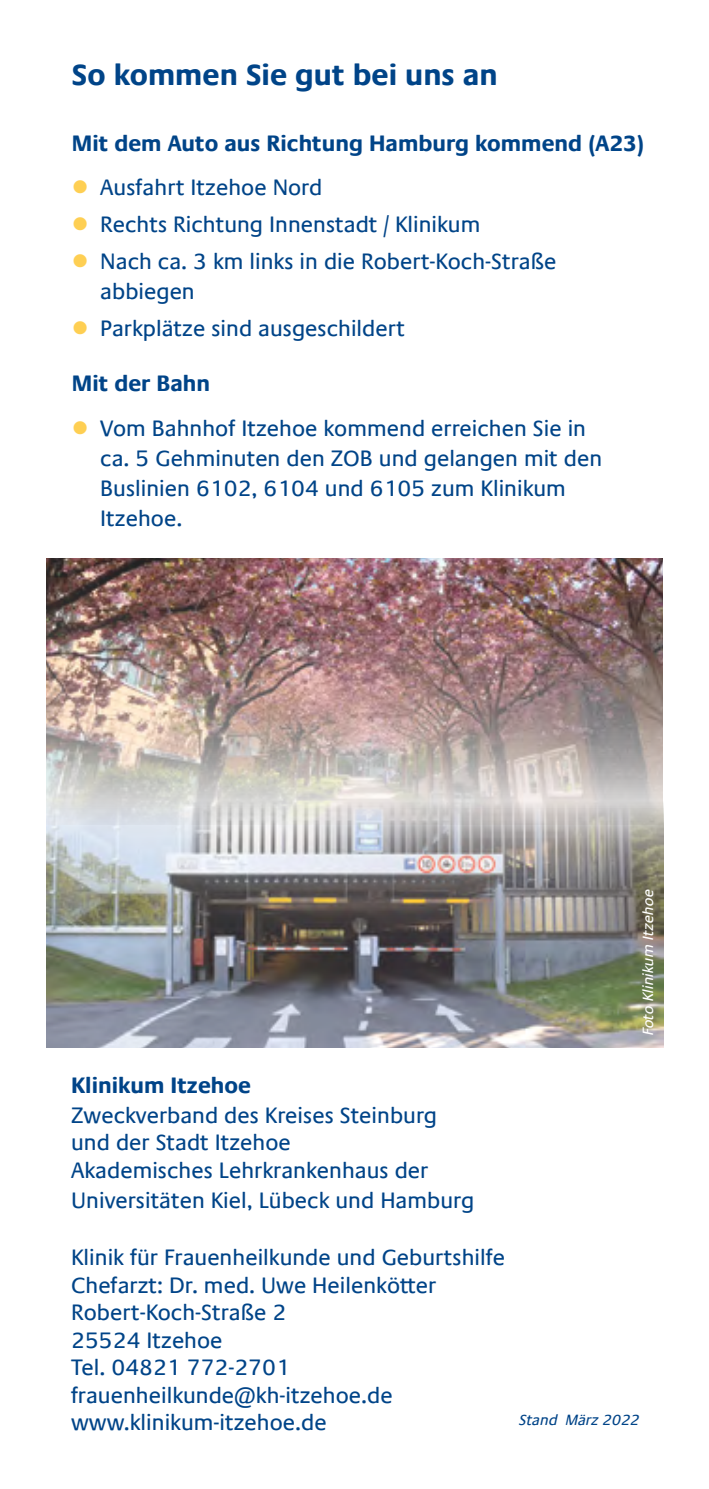
<style>
.page{position:relative;width:709px;height:1489px;background:#fff}
.page>*{position:absolute;margin:0;border:0;box-sizing:border-box;transform-origin:0 0}
.t1{font:700 30px "Praxis Com";color:#048}
.t2{font:22.5px/27.5px "Praxis Com";color:#048}
.t3{font:700 22.5px "Praxis Com";color:#048}
.t4{font:italic 15px "Praxis Com";color:#fff}
.t5{font:italic 15px "Praxis Com";color:#048}
.s1{color:#fecf53}
</style>
<div class="page">
<img style="left:46px;top:827px;width:617px;height:220px">
<img style="left:46px;top:558px;width:617px;height:266px">
<h1 class="t1" style="left:72px;top:57px;width:427px">So kommen Sie gut bei uns an</h1>
<p class="t3" style="left:72px;top:130px;width:574px">Mit dem Auto aus Richtung Hamburg kommend (A23)</p>
<p class="t2" style="left:72px;top:174px;width:252px"><span class="s1">●</span> Ausfahrt Itzehoe Nord</p>
<p class="t2" style="left:72px;top:211px;width:410px"><span class="s1">●</span> Rechts Richtung Innenstadt / Klinikum</p>
<p class="t2" style="left:100px;top:247px;width:457px;line-height:30px;text-indent:-28px"><span class="s1">●</span> Nach ca. 3 km links in die Robert-Koch-Straße abbiegen</p>
<p class="t2" style="left:72px;top:315px;width:334px"><span class="s1">●</span> Parkplätze sind ausgeschildert</p>
<p class="t3" style="left:72px;top:370px;width:140px">Mit der Bahn</p>
<p class="t2" style="left:100px;top:413px;width:503px;line-height:30px;text-indent:-28px"><span class="s1">●</span> Vom Bahnhof Itzehoe kommend erreichen Sie in ca. 5 Gehminuten den ZOB und gelangen mit den Buslinien 6102, 6104 und 6105 zum Klinikum Itzehoe.</p>
<p class="t4" style="left:639px;top:1035px;width:147px;rotate:-90deg">Foto Klinikum Itzehoe</p>
<p class="t3" style="left:71px;top:1071px;width:181px">Klinikum Itzehoe</p>
<p class="t2" style="left:71px;top:1101px;width:367px">Zweckverband des Kreises Steinburg und der Stadt Itzehoe<br>Akademisches Lehrkrankenhaus der</p>
<p class="t2" style="left:71px;top:1186px;width:404px">Universitäten Kiel, Lübeck und Hamburg</p>
<p class="t2" style="left:71px;top:1243px;width:435px">Klinik für Frauenheilkunde und Geburtshilfe<br>Chefarzt: Dr. med. Uwe Heilenkötter<br>Robert-Koch-Straße 2<br>25524 Itzehoe<br>Tel. 04821 772-2701 frauenheilkunde@kh-itzehoe.de www.klinikum-itzehoe.de</p>
<p class="t5" style="left:519px;top:1411px;width:122px">Stand März 2022</p>
</div>
